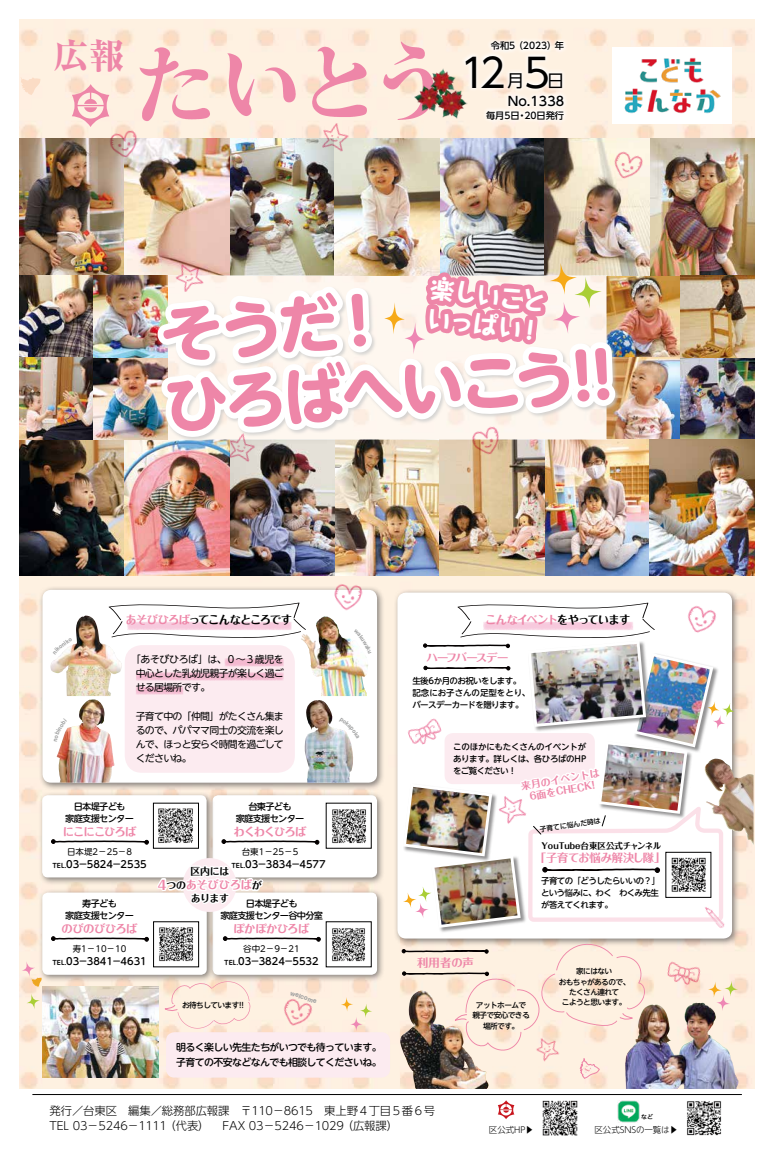
<style>
.page{position:relative;width:774px;height:1157px;background:#fff}
.page>*{position:absolute;margin:0;border:0;box-sizing:border-box;transform-origin:0 0}
.t1{font:700 63px/70.4px "UD Shin M Go Pro";color:#ee86a8}
.t2{font:39.7px "UD Shin Go NT Pro";color:#000}
.t3{font:800 35.4px "Ryumin Pro";color:#ee86a8}
.t4{font:800 24.9px/29.6px "Taka Hand Std";color:#fff}
.t5{font:17px "UD Shin Go NT Pro";color:#000}
.t6{font:500 12.8px "UD Shin Go NT Pro";color:#000}
.t7{font:300 11.3px "UD Shin Go NT Pro";letter-spacing:-.015em;color:#000}
.t8{font:700 11.3px "Folk Pro";letter-spacing:-.055em;color:#ee86a8}
.t9{font:700 11.3px "Folk Pro";letter-spacing:-.07em;color:#000}
.t10{font:700 11.3px "Folk Pro";letter-spacing:-.085em;color:#ee86a8}
.t11{font:700 11.3px "Folk Pro";letter-spacing:-.015em;color:#ee86a8}
.t12{font:700 11.3px "Folk Pro";letter-spacing:-.1em;color:#ee86a8}
.t13{font:9.9px/14.2px "UD Shin M Go Pro";letter-spacing:-.07em;color:#000;text-align:justify}
.t14{font:500 9.9px "UD Shin M Go Pro";color:#000}
.t15{font:500 9.9px/14.9px "UD Shin M Go Pro";letter-spacing:-.06em;color:#000}
.t16{font:700 9.9px/11.3px "Folk Pro";color:#ee86a8;text-align:center}
.t17{font:700 9.9px "Folk Pro";letter-spacing:-.04em;color:#000}
.t18{font:500 9.2px/11.3px "UD Shin M Go Pro";letter-spacing:-.075em;color:#000;text-align:center}
.t19{font:500 9.2px "UD Shin Go NT Pro";color:#000}
.t20{font:500 8.5px/12.1px "UD Shin M Go Pro";letter-spacing:-.075em;color:#000}
.t21{font:8.5px "UD Shin M Go Pro";color:#000}
.t22{font:300 8.5px "UD Shin Go NT Pro";letter-spacing:-.01em;color:#000}
.t23{font:700 8.5px "Folk Pro";color:#000}
.t24{font:500 7.7px/10.2px "UD Shin M Go Pro";letter-spacing:-.075em;color:#000;text-align:center}
.t25{font:500 6.9px "Shin M Go Pro";color:#000}
.t26{font:500 6px "UD Shin Go NT Pro";color:#000}
.t27{font:700 5.7px "Shin M Go Pro";color:#9fa0a0}
.s1{font-size:62.4px}
.s2{color:#ee86a8}
.s3{font-family:"UD Shin M Go Pro De";font-weight:700;font-size:6.4px}
.s4{font-size:12.8px}
.s5{font-size:9.9px;color:#000}
.s6{color:#000}
</style>
<div class="page">
<img style="left:20px;top:20px;width:734px;height:1069px">
<div style="left:393px;top:588px;width:347px;height:358px;background:#595757;opacity:.75"></div>
<div style="left:397px;top:592px;width:335px;height:346px;background:#fff;border-radius:9px"></div>
<div style="left:209px;top:888px;width:176px;height:95px;background:#595757;opacity:.75"></div>
<div style="left:213px;top:892px;width:164px;height:82px;background:#fff;border-radius:6px"></div>
<div style="left:38px;top:888px;width:177px;height:95px;background:#595757;opacity:.75"></div>
<div style="left:42px;top:892px;width:165px;height:82px;background:#fff;border-radius:6px"></div>
<div style="left:38px;top:791px;width:177px;height:94px;background:#595757;opacity:.75"></div>
<div style="left:42px;top:795px;width:165px;height:82px;background:#fff;border-radius:6px"></div>
<div style="left:43px;top:590px;width:334px;height:192px;background:#fff;border-radius:9px"></div>
<img style="left:43px;top:986px;width:116px;height:91px">
<div style="left:166px;top:1032px;width:224px;height:45px;background:#fcebf0;border-radius:9px"></div>
<svg style="left:164px;top:979px;width:87px;height:50px;background:#fce9da"></svg>
<img style="left:400px;top:990px;width:89px;height:99px">
<img style="left:332px;top:928px;width:33px;height:34px">
<img style="left:159px;top:927px;width:34px;height:35px">
<div style="left:153px;top:921px;width:46px;height:46px;border:1px solid #000"></div>
<svg style="left:526px;top:19px;width:199px;height:120px;background:#fcecdb"></svg>
<img style="left:625px;top:1002px;width:114px;height:87px">
<svg style="left:51px;top:936px;width:98px;height:5px"></svg>
<img style="left:735px;top:275px;width:19px;height:164px">
<img style="left:20px;top:439px;width:734px;height:136px">
<img style="left:20px;top:139px;width:734px;height:136px">
<svg style="left:498px;top:1100px;width:16px;height:19px"></svg>
<img style="left:687px;top:1101px;width:35px;height:35px">
<img style="left:618px;top:1100px;width:21px;height:22px">
<img style="left:542px;top:1100px;width:36px;height:36px">
<hr style="left:32px;top:1094px;width:710px;height:1px;background:#000">
<svg style="left:486px;top:36px;width:83px;height:19px"></svg>
<svg style="left:504px;top:90px;width:65px;height:16px"></svg>
<svg style="left:482px;top:106px;width:87px;height:18px;fill:#fef7ef"></svg>
<svg style="left:461px;top:50px;width:106px;height:43px;fill:#fef3e7"></svg>
<svg style="left:72px;top:84px;width:37px;height:43px;background:#f7c6c9"></svg>
<svg style="left:227px;top:53px;width:27px;height:63px;background:#f7c3c8"></svg>
<svg style="left:312px;top:47px;width:55px;height:70px;background:#f8cccc"></svg>
<svg style="left:265px;top:67px;width:31px;height:35px"></svg>
<svg style="left:383px;top:42px;width:51px;height:78px;background:#fadad3"></svg>
<svg style="left:140px;top:47px;width:70px;height:74px;background:#f9d1cf"></svg>
<div style="left:612px;top:47px;width:119px;height:76px;background:#fff"></div>
<img style="left:624px;top:58px;width:97px;height:56px">
<img style="left:20px;top:275px;width:31px;height:164px">
<img style="left:412px;top:66px;width:56px;height:55px">
<svg style="left:20px;top:77px;width:20px;height:18px"></svg>
<img style="left:309px;top:115px;width:50px;height:48px">
<svg style="left:402px;top:941px;width:243px;height:138px;background:#e2d2c4"></svg>
<img style="left:655px;top:953px;width:51px;height:43px">
<img style="left:272px;top:994px;width:50px;height:38px">
<img style="left:101px;top:123px;width:45px;height:46px">
<img style="left:601px;top:142px;width:50px;height:50px">
<img style="left:735px;top:758px;width:18px;height:87px">
<svg style="left:708px;top:980px;width:30px;height:31px"></svg>
<svg style="left:25px;top:993px;width:15px;height:19px"></svg>
<svg style="left:350px;top:1017px;width:13px;height:14px"></svg>
<img style="left:527px;top:1030px;width:41px;height:39px">
<svg style="left:223px;top:936px;width:98px;height:5px"></svg>
<div style="left:431px;top:855px;width:95px;height:78px;background:#6f6e6f;opacity:.75"></div>
<svg style="left:19px;top:957px;width:23px;height:29px"></svg>
<svg style="left:341px;top:997px;width:31px;height:23px"></svg>
<img style="left:51px;top:248px;width:684px;height:679px">
<h3 class="t3" style="left:54px;top:28px;width:72px">広報</h3>
<p class="t19" style="left:491px;top:38px;width:75px">令和5 （2023）年</p>
<h2 class="t2" style="left:460px;top:40px;width:47px">12</h2>
<h2 class="t2" style="left:524px;top:40px;width:28px">5</h2>
<h3 class="t5" style="left:507px;top:66px;width:19px">月</h3>
<h3 class="t5" style="left:547px;top:66px;width:19px">日</h3>
<h3 class="t6" style="left:508px;top:90px;width:58px">No.1338</h3>
<p class="t19" style="left:486px;top:108px;width:80px">毎月5日・20日発行</p>
<h3 class="t4" style="left:432px;top:271px;width:118px;rotate:7deg">楽しいこといっぱい！</h3>
<h1 class="t1" style="left:157px;top:297px;width:450px;rotate:-4deg">そうだ！<br>ひろばへいこ<span class="s1">う!!</span></h1>
<h3 class="t9" style="left:126px;top:610px;width:168px"><span class="s2">あそびひろば</span>ってこんなところです</h3>
<p class="t13" style="left:136px;top:651px;width:150px;text-indent:-5px">「あそびひろば」は、０～３歳児を中心とした乳幼児親子が楽しく過ごせる居場所です。</p>
<p class="t13" style="left:136px;top:708px;width:150px">子育て中の「仲間」がたくさん集まるので、パパママ同士の交流を楽しんで、ほっと安らぐ時間を過ごしてくださいね。</p>
<p class="t18" style="left:65px;top:800px;width:70px">日本堤子ども<br>家庭支援センター</p>
<h3 class="t10" style="left:63px;top:822px;width:75px">にこにこひろば</h3>
<p class="t14" style="left:52px;top:856px;width:96px"><span class="s3">TEL.</span>03−5824−2535</p>
<p class="t21" style="left:67px;top:844px;width:66px">日本堤2−25−8</p>
<p class="t18" style="left:65px;top:897px;width:70px">寿子ども<br>家庭支援センター</p>
<h3 class="t8" style="left:62px;top:919px;width:77px">のびのびひろば</h3>
<p class="t14" style="left:52px;top:953px;width:96px"><span class="s3">TEL.</span>03−3841−4631</p>
<p class="t21" style="left:73px;top:941px;width:55px">寿1−10−10</p>
<p class="t18" style="left:236px;top:800px;width:70px">台東子ども<br>家庭支援センター</p>
<h3 class="t10" style="left:234px;top:822px;width:74px">わくわくひろば</h3>
<p class="t14" style="left:231px;top:856px;width:96px"><span class="s3">TEL.</span>03−3834−4577</p>
<p class="t21" style="left:242px;top:844px;width:58px">台東1−25−5</p>
<p class="t17" style="left:191px;top:863px;width:40px">区内には</p>
<h3 class="t8" style="left:158px;top:875px;width:105px"><span class="s4">4</span><span class="s5">つの</span>あそびひろば<span class="s5">が</span></h3>
<p class="t17" style="left:191px;top:889px;width:40px">あります</p>
<p class="t18" style="left:220px;top:897px;width:104px">日本堤子ども<br>家庭支援センター谷中分室</p>
<h3 class="t8" style="left:233px;top:919px;width:77px">ぽかぽかひろば</h3>
<p class="t14" style="left:224px;top:953px;width:96px"><span class="s3">TEL.</span>03−3824−5532</p>
<p class="t21" style="left:243px;top:941px;width:58px">谷中2−9−21</p>
<p class="t24" style="left:182px;top:999px;width:63px">お待ちしています!!</p>
<p class="t27" style="left:292px;top:988px;width:29px;rotate:19deg">welcome</p>
<p class="t15" style="left:176px;top:1039px;width:207px">明るく楽しい先生たちがいつでも待っています。子育ての不安などなんでも相談してくださいね。</p>
<h3 class="t8" style="left:485px;top:610px;width:147px">こんなイベント<span class="s6">をやっています</span></h3>
<h3 class="t12" style="left:426px;top:648px;width:84px">ハーフバースデー</h3>
<p class="t20" style="left:412px;top:674px;width:119px">生後6か月のお祝いをします。記念にお子さんの足型をとり、バースデーカードを贈ります。</p>
<p class="t20" style="left:453px;top:740px;width:135px;text-align:justify">このほかにもたくさんのイベントがあります。詳しくは、各ひろばのHPをご覧ください！</p>
<p class="t16" style="left:520px;top:779px;width:81px;rotate:-10deg">来月のイベントは<br>6面をCHECK!</p>
<p class="t25" style="left:539px;top:823px;width:63px;rotate:-8deg">子育てに悩んだ時は</p>
<p class="t23" style="left:541px;top:838px;width:121px">YouTube台東区公式チャンネル</p>
<h3 class="t11" style="left:535px;top:848px;width:132px">「子育てお悩み解決し隊」</h3>
<p class="t20" style="left:541px;top:873px;width:121px">子育ての「どうしたらいいの？」という悩みに、わく　わくみ先生が答えてくれます。</p>
<h3 class="t8" style="left:417px;top:953px;width:58px">利用者の声</h3>
<p class="t24" style="left:472px;top:999px;width:59px">アットホームで親子で安心できる場所です。</p>
<p class="t24" style="left:559px;top:966px;width:73px">家にはない<br>おもちゃがあるので、たくさん連れて<br>こようと思います。</p>
<h3 class="t7" style="left:50px;top:1101px;width:387px">発行／台東区　編集／総務部広報課　〒110－8615　東上野４丁目５番６号</h3>
<h3 class="t7" style="left:50px;top:1116px;width:350px">TEL 03－5246－1111 （代表） 　FAX 03－5246－1029 （広報課）</h3>
<p class="t26" style="left:641px;top:1111px;width:13px">など</p>
<p class="t22" style="left:489px;top:1122px;width:46px">区公式HP▶</p>
<p class="t22" style="left:594px;top:1122px;width:85px">区公式SNSの一覧は▶</p>
</div>
